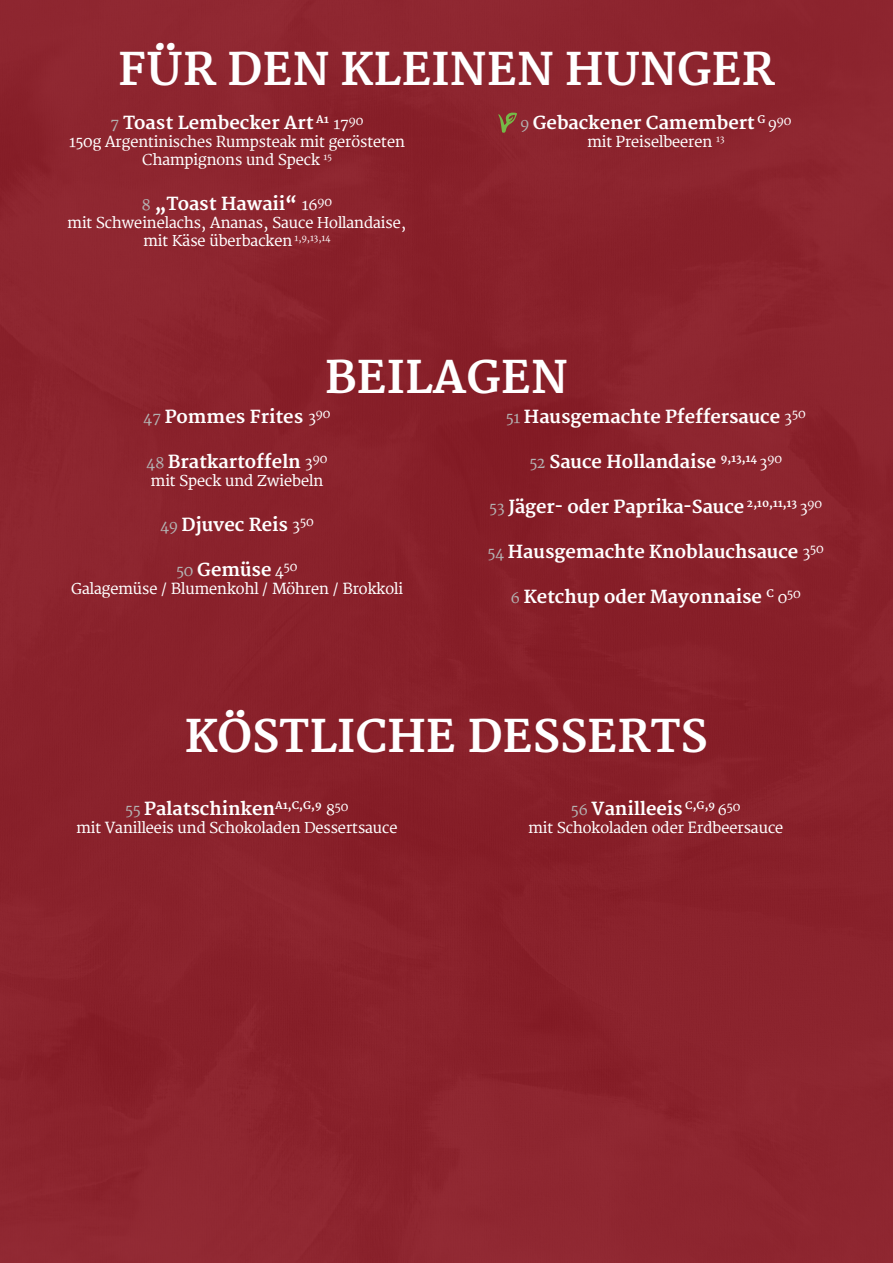
<style>
.page{position:relative;width:893px;height:1263px;background:#8b222c}
.page>*{position:absolute;margin:0;border:0;box-sizing:border-box;transform-origin:0 0}
.t1{font:700 45px "Merriweather";color:#fff}
.t2{font:700 18px "Merriweather";color:#fff}
.t3{font:15px/18px "Merriweather";color:#fff;text-align:center}
.s1{font-weight:400;font-size:15px;color:#b3b2b2}
.s2{font-weight:400;font-size:15px}
</style>
<div class="page">
<svg style="left:498px;top:112px;width:19px;height:21px"></svg>
<h1 class="t1" style="left:118px;top:41px;width:658px">FÜR DEN KLEINEN HUNGER</h1>
<p class="t2" style="left:111px;top:112px;width:254px"><span class="s1">7</span> Toast Lembecker Art <sup>A1</sup> <span class="s2">17</span><sup>90</sup></p>
<p class="t3" style="left:69px;top:132px;width:337px">150g Argentinisches Rumpsteak mit gerösteten<br>Champignons und Speck <sup>15</sup></p>
<p class="t2" style="left:142px;top:193px;width:192px"><span class="s1">8</span> „Toast Hawaii“ <span class="s2">16</span><sup>90</sup></p>
<p class="t3" style="left:68px;top:213px;width:340px">mit Schweinelachs, Ananas, Sauce Hollandaise, mit Käse überbacken <sup>1,9,13,14</sup></p>
<p class="t2" style="left:520px;top:112px;width:273px"><span class="s1">9</span> Gebackener Camembert <sup>G</sup> <span class="s2">9</span><sup>90</sup></p>
<p class="t3" style="left:587px;top:132px;width:138px">mit Preiselbeeren <sup>13</sup></p>
<h1 class="t1" style="left:325px;top:350px;width:245px">BEILAGEN</h1>
<p class="t2" style="left:144px;top:405px;width:188px"><span class="s1">47</span> Pommes Frites <span class="s2">3</span><sup>90</sup></p>
<p class="t2" style="left:147px;top:450px;width:182px"><span class="s1">48</span> Bratkartoffeln <span class="s2">3</span><sup>90</sup></p>
<p class="t3" style="left:151px;top:470px;width:174px">mit Speck und Zwiebeln</p>
<p class="t2" style="left:160px;top:513px;width:155px"><span class="s1">49</span> Djuvec Reis <span class="s2">3</span><sup>50</sup></p>
<p class="t2" style="left:176px;top:558px;width:123px"><span class="s1">50</span> Gemüse <span class="s2">4</span><sup>50</sup></p>
<p class="t3" style="left:71px;top:578px;width:333px">Galagemüse / Blumenkohl / Möhren / Brokkoli</p>
<p class="t2" style="left:506px;top:405px;width:301px"><span class="s1">51</span> Hausgemachte Pfeffersauce <span class="s2">3</span><sup>50</sup></p>
<p class="t2" style="left:530px;top:450px;width:254px"><span class="s1">52</span> Sauce Hollandaise <sup>9,13,14</sup> <span class="s2">3</span><sup>90</sup></p>
<p class="t2" style="left:490px;top:495px;width:334px"><span class="s1">53</span> Jäger- oder Paprika-Sauce <sup>2,10,11,13</sup> <span class="s2">3</span><sup>90</sup></p>
<p class="t2" style="left:488px;top:540px;width:337px"><span class="s1">54</span> Hausgemachte Knoblauchsauce <span class="s2">3</span><sup>50</sup></p>
<p class="t2" style="left:511px;top:585px;width:292px"><span class="s1">6</span> Ketchup oder Mayonnaise <sup>C</sup> <span class="s2">0</span><sup>50</sup></p>
<h1 class="t1" style="left:185px;top:709px;width:524px">KÖSTLICHE DESSERTS</h1>
<p class="t2" style="left:126px;top:798px;width:225px"><span class="s1">55</span> Palatschinken<sup>A1,C,G,9</sup> <span class="s2">8</span><sup>50</sup></p>
<p class="t3" style="left:77px;top:817px;width:323px">mit Vanilleeis und Schokoladen Dessertsauce</p>
<p class="t2" style="left:571px;top:798px;width:171px"><span class="s1">56</span> Vanilleeis <sup>C,G,9</sup> <span class="s2">6</span><sup>50</sup></p>
<p class="t3" style="left:528px;top:817px;width:256px">mit Schokoladen oder Erdbeersauce</p>
</div>
